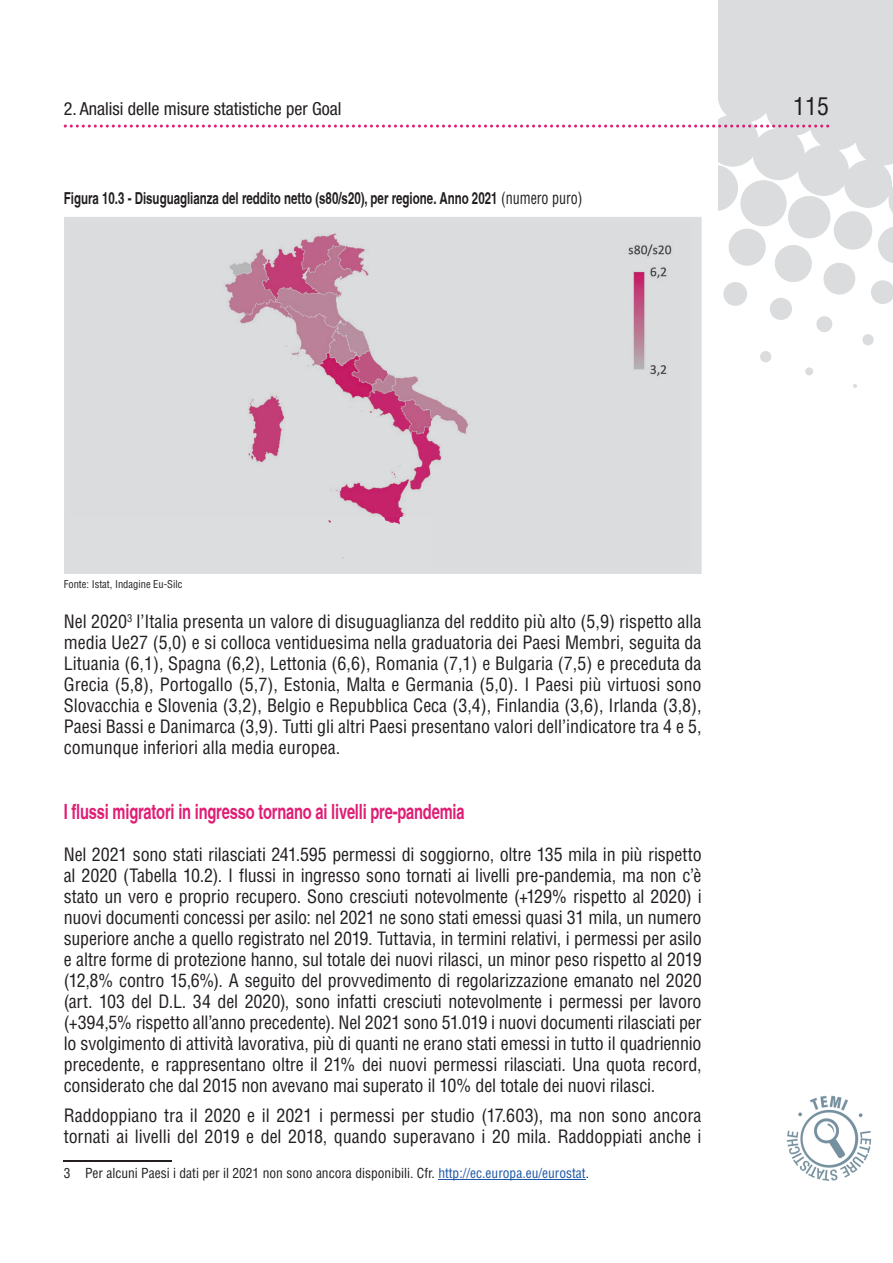
<style>
.page{position:relative;width:893px;height:1263px;background:#fff}
.page>*{position:absolute;margin:0;border:0;box-sizing:border-box;transform-origin:0 0}
.t1{font:condensed 24px "Helvetica LT Std";color:#231f20}
.t2{font:700 condensed 21px "Helvetica";letter-spacing:-.01em;color:#e01d74;scale:.85 1}
.t3{font:condensed 18px/21px "Helvetica LT Std";color:#231f20;text-align:justify}
.t4{font:condensed 18px "Helvetica Neue LT Std";color:#231f20}
.t5{font:700 condensed 16.5px "Helvetica";color:#231f20;scale:.85 1}
.t6{font:condensed 13.5px "Helvetica LT Std";color:#231f20}
.t7{font:condensed 10.5px "Helvetica LT Std";color:#231f20}
.s1{font-family:"Helvetica LT Std";font-weight:400}
.s2{color:#1e56a6}
</style>
<div class="page">
<div style="left:729px;top:229px;width:37px;height:37px;background:#dadcde;border-radius:50%"></div>
<div style="left:775px;top:245px;width:37px;height:37px;background:#dadcde;border-radius:50%"></div>
<div style="left:823px;top:263px;width:32px;height:32px;background:#dadcde;border-radius:50%"></div>
<svg style="left:871px;top:280px;width:22px;height:24px"></svg>
<div style="left:723px;top:282px;width:24px;height:24px;background:#dadcde;border-radius:50%"></div>
<div style="left:770px;top:298px;width:22px;height:22px;background:#dadcde;border-radius:50%"></div>
<svg style="left:816px;top:316px;width:17px;height:16px"></svg>
<div style="left:862px;top:334px;width:12px;height:11px;background:#dadcde;border-radius:50%"></div>
<div style="left:760px;top:351px;width:11px;height:11px;background:#dadcde;border-radius:50%"></div>
<div style="left:805px;top:367px;width:8px;height:8px;background:#dadcde;border-radius:50%"></div>
<svg style="left:853px;top:384px;width:4px;height:4px"></svg>
<img style="left:787px;top:1095px;width:85px;height:85px">
<svg style="left:64px;top:0;width:829px;height:263px"></svg>
<hr style="left:64px;top:1160px;width:108px;height:2px;background:#231f20">
<hr style="left:438px;top:1179px;width:148px;height:1px;background:#1e56a6">
<div style="left:64px;top:217px;width:638px;height:357px;background:#dcdddf"></div>
<img style="left:71px;top:224px;width:619px;height:343px">
<p class="t4" style="left:64px;top:98px;width:279px">2. Analisi delle misure statistiche per Goal</p>
<h1 class="t1" style="left:793px;top:91px;width:37px">115</h1>
<p class="t5" style="left:64px;top:188px;width:612px">Figura 10.3 - Disuguaglianza del reddito netto (s80/s20), per regione. Anno 2021 <span class="s1">(numero puro)</span></p>
<p class="t7" style="left:64px;top:578px;width:120px">Fonte: Istat, Indagine Eu-Silc</p>
<p class="t3" style="left:64px;top:611px;width:639px">Nel 2020<sup>3</sup> l’Italia presenta un valore di disuguaglianza del reddito più alto (5,9) rispetto alla media Ue27 (5,0) e si colloca ventiduesima nella graduatoria dei Paesi Membri, seguita da Lituania (6,1), Spagna (6,2), Lettonia (6,6), Romania (7,1) e Bulgaria (7,5) e preceduta da Grecia (5,8), Portogallo (5,7), Estonia, Malta e Germania (5,0). I Paesi più virtuosi sono Slovacchia e Slovenia (3,2), Belgio e Repubblica Ceca (3,4), Finlandia (3,6), Irlanda (3,8), Paesi Bassi e Danimarca (3,9). Tutti gli altri Paesi presentano valori dell’indicatore tra 4 e 5, comunque inferiori alla media europea.</p>
<p class="t2" style="left:64px;top:799px;width:473px">I flussi migratori in ingresso tornano ai livelli pre-pandemia</p>
<p class="t3" style="left:64px;top:844px;width:639px">Nel 2021 sono stati rilasciati 241.595 permessi di soggiorno, oltre 135 mila in più rispetto al 2020 (Tabella 10.2). I flussi in ingresso sono tornati ai livelli pre-pandemia, ma non c’è stato un vero e proprio recupero. Sono cresciuti notevolmente (+129% rispetto al 2020) i nuovi documenti concessi per asilo: nel 2021 ne sono stati emessi quasi 31 mila, un numero superiore anche a quello registrato nel 2019. Tuttavia, in termini relativi, i permessi per asilo e altre forme di protezione hanno, sul totale dei nuovi rilasci, un minor peso rispetto al 2019 (12,8% contro 15,6%). A seguito del provvedimento di regolarizzazione emanato nel 2020 (art. 103 del D.L. 34 del 2020), sono infatti cresciuti notevolmente i permessi per lavoro (+394,5% rispetto all’anno precedente). Nel 2021 sono 51.019 i nuovi documenti rilasciati per lo svolgimento di attività lavorativa, più di quanti ne erano stati emessi in tutto il quadriennio precedente, e rappresentano oltre il 21% dei nuovi permessi rilasciati. Una quota record, considerato che dal 2015 non avevano mai superato il 10% del totale dei nuovi rilasci.</p>
<p class="t3" style="left:64px;top:1104px;width:639px">Raddoppiano tra il 2020 e il 2021 i permessi per studio (17.603), ma non sono ancora tornati ai livelli del 2019 e del 2018, quando superavano i 20 mila. Raddoppiati anche i</p>
<p class="t6" style="left:64px;top:1164px;width:527px">3 Per alcuni Paesi i dati per il 2021 non sono ancora disponibili. Cfr. <span class="s2">http://ec.europa.eu/eurostat</span>.</p>
</div>
